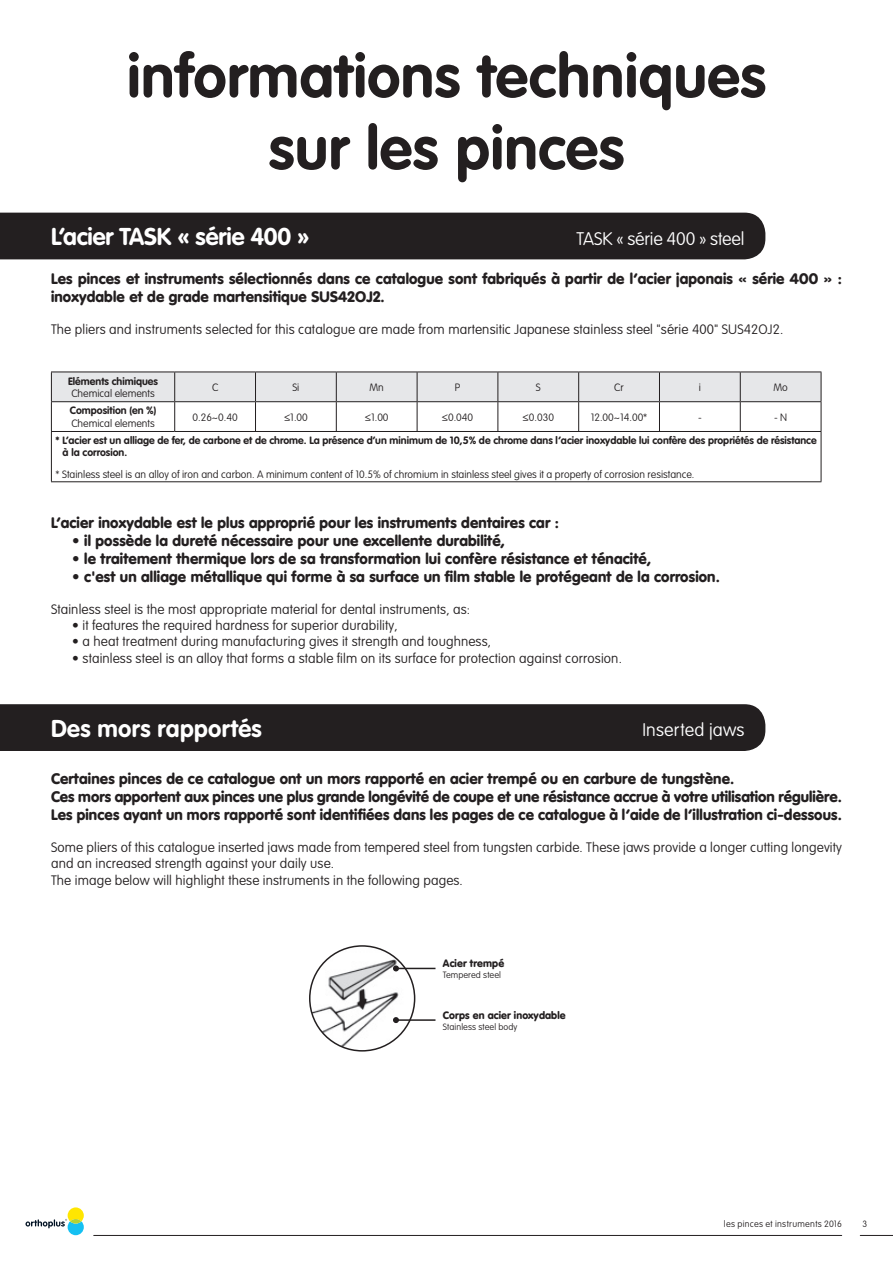
<style>
.page{position:relative;width:893px;height:1263px;background:#fff}
.page>*{position:absolute;margin:0;border:0;box-sizing:border-box;transform-origin:0 0}
.t1{font:700 60px/72px "VAG Rounded LT Pro";letter-spacing:.01em;color:#231f20;text-align:center}
.t2{font:700 24px "VAG Rounded LT Pro";letter-spacing:.005em;color:#fff}
.t3{font:100 18px "VAG Rounded LT Pro";color:#fff}
.t4{font:900 15px/18px "VAG Rounded LT Pro";letter-spacing:.01em;color:#231f20}
.t5{font:100 13.5px/16.2px "VAG Rounded LT Pro";letter-spacing:.01em;color:#231f20}
.t6{font:100 10.5px "VAG Rounded LT Pro";color:#231f20}
.t7{font:700 10.5px/12.6px "VAG Rounded LT Pro";color:#231f20}
.t8{font:900 10.5px "VAG Rounded LT Pro";letter-spacing:.01em;color:#231f20}
.t9{font:100 9px "VAG Rounded LT Pro";letter-spacing:.01em;color:#231f20}
.t10{font:100 9px "VAG Rounded LT Pro";letter-spacing:.035em;color:#231f20}
</style>
<div class="page">
<svg style="left:26px;top:1207px;width:58px;height:28px"></svg>
<hr style="left:94px;top:1235px;width:748px;height:1px;background:#231f20">
<hr style="left:860px;top:1235px;width:33px;height:1px;background:#231f20">
<div style="left:0;top:213px;width:765px;height:46px;background:#231f20"></div>
<img style="left:310px;top:946px;width:105px;height:105px;border-radius:50%">
<div style="left:309px;top:945px;width:106px;height:106px;border:2px solid #231f20;border-radius:50%"></div>
<hr style="left:396px;top:1019px;width:39px;height:2px;background:#231f20">
<svg style="left:393px;top:1017px;width:6px;height:6px"></svg>
<hr style="left:396px;top:968px;width:39px;height:1px;background:#231f20">
<svg style="left:393px;top:965px;width:6px;height:6px"></svg>
<div style="left:0;top:704px;width:765px;height:47px;background:#231f20"></div>
<svg style="left:51px;top:372px;width:771px;height:59px"></svg>
<hr style="left:51px;top:431px;width:124px;height:1px;background:#231f20">
<hr style="left:51px;top:432px;width:1px;height:49px;background:#231f20">
<hr style="left:175px;top:431px;width:646px;height:1px;background:#231f20">
<hr style="left:821px;top:432px;width:1px;height:49px;background:#231f20">
<hr style="left:51px;top:481px;width:770px;height:1px;background:#231f20">
<h1 class="t1" style="left:127px;top:44px;width:640px">informations techniques sur les pinces</h1>
<h2 class="t2" style="left:51px;top:227px;width:260px">L’acier TASK « série 400 »</h2>
<p class="t3" style="left:577px;top:231px;width:169px">TASK « série 400 » steel</p>
<p class="t4" style="left:51px;top:270px;width:792px">Les pinces et instruments sélectionnés dans ce catalogue sont fabriqués à partir de l’acier japonais « série 400 » : inoxydable et de grade martensitique SUS42OJ2.</p>
<p class="t5" style="left:51px;top:322px;width:734px">The pliers and instruments selected for this catalogue are made from martensitic Japanese stainless steel "série 400" SUS42OJ2.</p>
<p class="t7" style="left:68px;top:375px;width:91px">Eléments chimiques</p>
<p class="t6" style="left:71px;top:389px;width:85px">Chemical elements</p>
<p class="t6" style="left:212px;top:383px;width:8px">C</p>
<p class="t6" style="left:292px;top:383px;width:8px">Si</p>
<p class="t6" style="left:369px;top:383px;width:16px">Mn</p>
<p class="t6" style="left:455px;top:383px;width:7px">P</p>
<p class="t6" style="left:536px;top:383px;width:6px">S</p>
<p class="t6" style="left:614px;top:383px;width:11px">Cr</p>
<p class="t6" style="left:699px;top:383px;width:4px">i</p>
<p class="t6" style="left:773px;top:383px;width:16px">Mo</p>
<p class="t7" style="left:70px;top:405px;width:88px">Composition (en %)</p>
<p class="t6" style="left:71px;top:419px;width:85px">Chemical elements</p>
<p class="t6" style="left:193px;top:412px;width:47px">0.26~0.40</p>
<p class="t6" style="left:284px;top:412px;width:25px">≤1.00</p>
<p class="t6" style="left:365px;top:412px;width:25px">≤1.00</p>
<p class="t6" style="left:442px;top:412px;width:33px">≤0.040</p>
<p class="t6" style="left:523px;top:412px;width:33px">≤0.030</p>
<p class="t6" style="left:591px;top:412px;width:58px">12.00~14.00*</p>
<p class="t6" style="left:698px;top:412px;width:5px">-</p>
<p class="t6" style="left:774px;top:412px;width:15px">- N</p>
<p class="t7" style="left:63px;top:434px;width:756px;text-indent:-7px">* L’acier est un alliage de fer, de carbone et de chrome. La présence d’un minimum de 10,5% de chrome dans l’acier inoxydable lui confère des propriétés de résistance à la corrosion.</p>
<p class="t6" style="left:56px;top:469px;width:640px">* Stainless steel is an alloy of iron and carbon. A minimum content of 10.5% of chromium in stainless steel gives it a property of corrosion resistance.</p>
<p class="t4" style="left:51px;top:514px;width:509px">L’acier inoxydable est le plus approprié pour les instruments dentaires car :</p>
<p class="t4" style="left:72px;top:532px;width:434px">• il possède la dureté nécessaire pour une excellente durabilité,</p>
<p class="t4" style="left:72px;top:550px;width:580px">• le traitement thermique lors de sa transformation lui confère résistance et ténacité,</p>
<p class="t4" style="left:72px;top:568px;width:649px">• c'est un alliage métallique qui forme à sa surface un film stable le protégeant de la corrosion.</p>
<p class="t5" style="left:51px;top:602px;width:421px">Stainless steel is the most appropriate material for dental instruments, as:</p>
<p class="t5" style="left:72px;top:618px;width:327px">• it features the required hardness for superior durability,</p>
<p class="t5" style="left:72px;top:634px;width:420px">• a heat treatment during manufacturing gives it strength and toughness,</p>
<p class="t5" style="left:72px;top:651px;width:551px">• stainless steel is an alloy that forms a stable film on its surface for protection against corrosion.</p>
<h2 class="t2" style="left:51px;top:718px;width:212px">Des mors rapportés</h2>
<p class="t3" style="left:642px;top:722px;width:104px">Inserted jaws</p>
<p class="t4" style="left:51px;top:770px;width:792px">Certaines pinces de ce catalogue ont un mors rapporté en acier trempé ou en carbure de tungstène.<br>Ces mors apportent aux pinces une plus grande longévité de coupe et une résistance accrue à votre utilisation régulière.<br>Les pinces ayant un mors rapporté sont identifiées dans les pages de ce catalogue à l’aide de l’illustration ci-dessous.</p>
<p class="t5" style="left:51px;top:840px;width:792px">Some pliers of this catalogue inserted jaws made from tempered steel from tungsten carbide. These jaws provide a longer cutting longevity and an increased strength against your daily use.<br>The image below will highlight these instruments in the following pages.</p>
<p class="t8" style="left:443px;top:959px;width:63px">Acier trempé</p>
<p class="t9" style="left:443px;top:971px;width:60px">Tempered steel</p>
<p class="t8" style="left:443px;top:1010px;width:124px">Corps en acier inoxydable</p>
<p class="t9" style="left:443px;top:1022px;width:76px">Stainless steel body</p>
<p class="t10" style="left:724px;top:1220px;width:120px">les pinces et instruments 2016</p>
<p class="t9" style="left:863px;top:1220px;width:6px">3</p>
</div>
